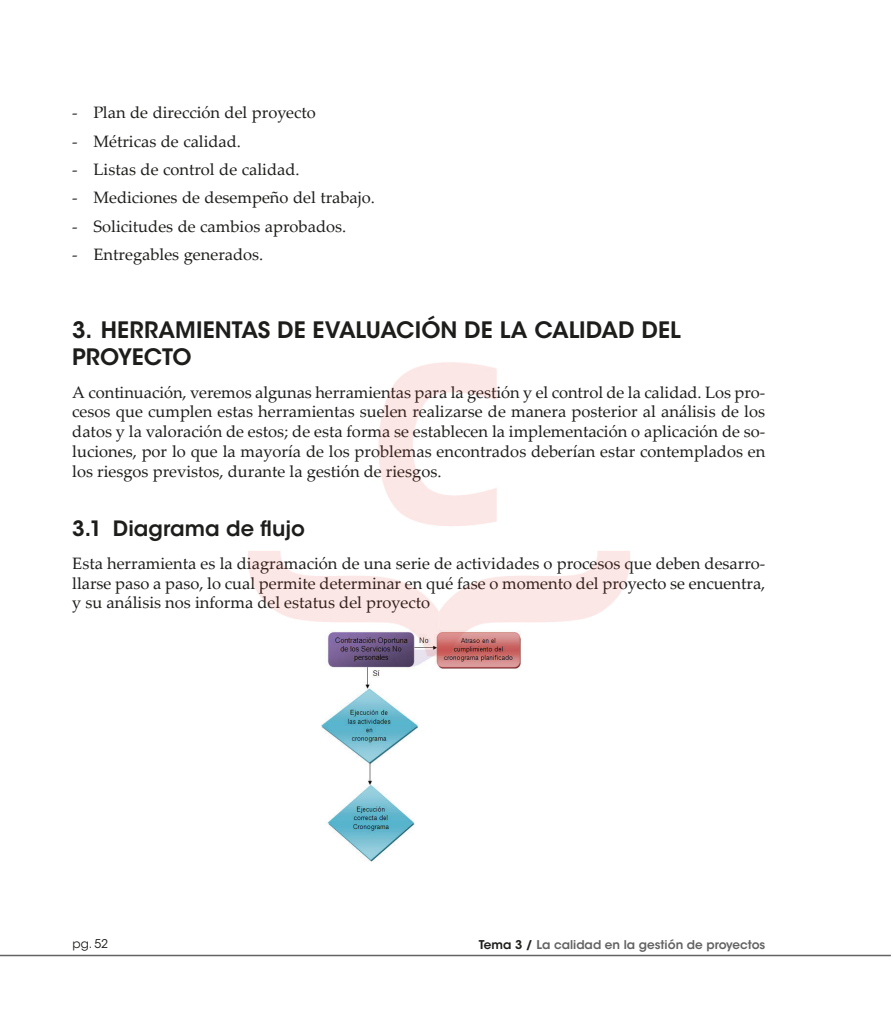
<style>
.page{position:relative;width:893px;height:1021px;background:#fff}
.page>*{position:absolute;margin:0;border:0;box-sizing:border-box;transform-origin:0 0}
.t1{font:600 22.5px/27px "ITC Avant Garde Std";color:#1d1d1b}
.t2{font:600 21px "ITC Avant Garde Std";color:#1d1d1b}
.t3{font:16.5px/19.8px "Palatino Linotype";color:#1d1d1b;text-align:justify}
.t4{font:600 12px "ITC Avant Garde Std";color:#646363}
.t5{font:12px "ITC Avant Garde Std";color:#1d1d1b}
.s1{color:#1d1d1b}
</style>
<div class="page">
<hr style="left:0;top:954px;width:891px;height:2px;background:#646363">
<img style="left:327px;top:733px;width:88px;height:128px">
<img style="left:248px;top:362px;width:382px;height:371px">
<p class="t3" style="left:72px;top:102px;width:245px">- Plan de dirección del proyecto</p>
<p class="t3" style="left:72px;top:131px;width:170px">- Métricas de calidad.</p>
<p class="t3" style="left:72px;top:159px;width:229px">- Listas de control de calidad.</p>
<p class="t3" style="left:72px;top:187px;width:304px">- Mediciones de desempeño del trabajo.</p>
<p class="t3" style="left:72px;top:215px;width:275px">- Solicitudes de cambios aprobados.</p>
<p class="t3" style="left:72px;top:244px;width:193px">- Entregables generados.</p>
<h1 class="t1" style="left:72px;top:316px;width:610px">3. HERRAMIENTAS DE EVALUACIÓN DE LA CALIDAD DEL<br>PROYECTO</h1>
<p class="t3" style="left:72px;top:381px;width:695px">A continuación, veremos algunas herramientas para la gestión y el control de la calidad. Los pro&shy;cesos que cumplen estas herramientas suelen realizarse de manera posterior al análisis de los datos y la valoración de estos; de esta forma se establecen la implementación o aplicación de so&shy;luciones, por lo que la mayoría de los problemas encontrados deberían estar contemplados en los riesgos previstos, durante la gestión de riesgos.</p>
<p class="t2" style="left:72px;top:515px;width:234px">3.1 Diagrama de flujo</p>
<p class="t3" style="left:72px;top:552px;width:695px">Esta herramienta es la diagramación de una serie de actividades o procesos que deben desarro&shy;llarse paso a paso, lo cual permite determinar en qué fase o momento del proyecto se encuentra, y su análisis nos informa del estatus del proyecto</p>
<p class="t5" style="left:73px;top:936px;width:37px">pg. 52</p>
<p class="t4" style="left:479px;top:937px;width:288px"><span class="s1">Tema 3 /</span> La calidad en la gestión de proyectos</p>
</div>
